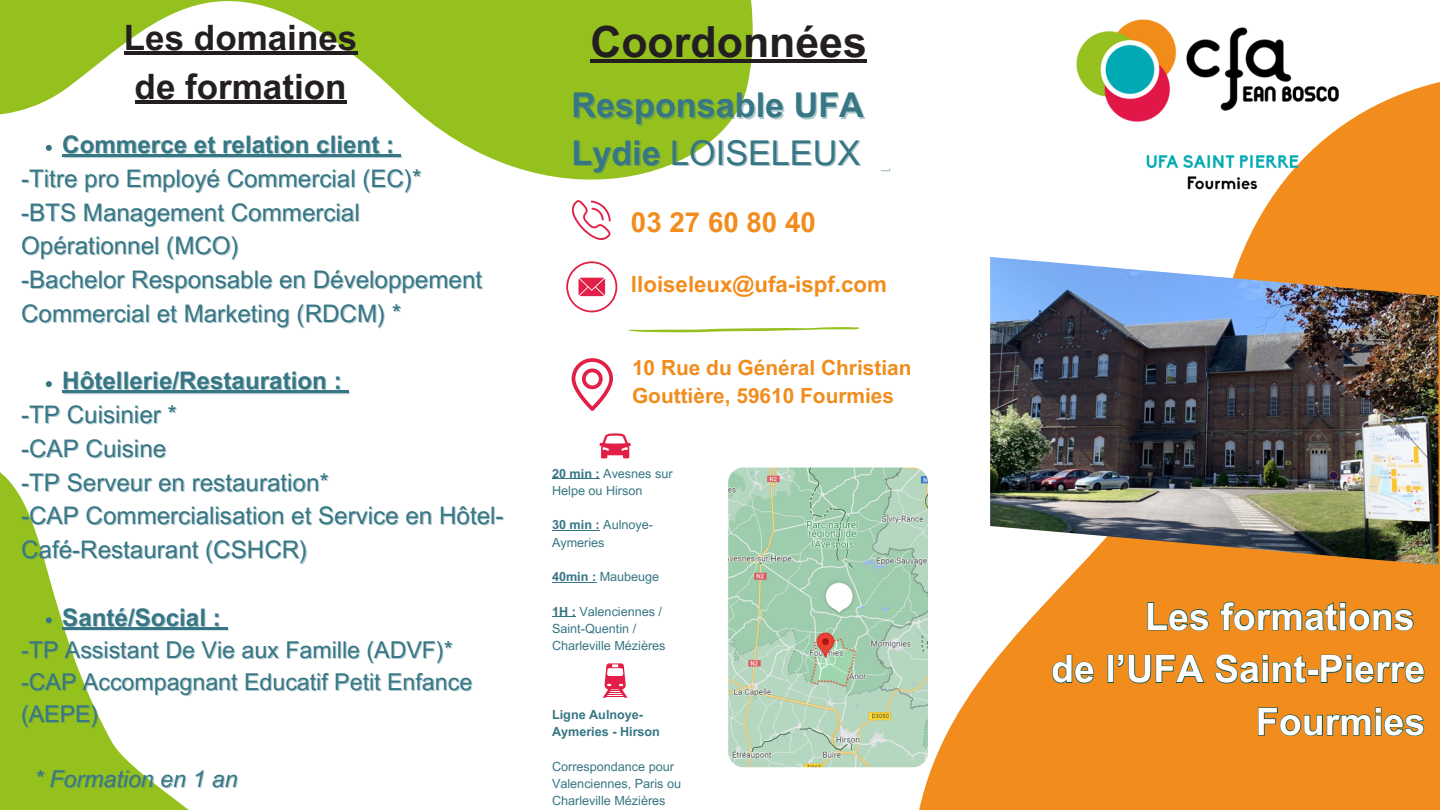
<style>
.page{position:relative;width:1440px;height:810px;background:#fff}
.page>*{position:absolute;margin:0;border:0;box-sizing:border-box;transform-origin:0 0}
.t1{font:700 42.9px "Arial MT Pro";color:#231f20}
.t2{font:700 37.6px "Arial MT Pro";color:#fff}
.t3{font:700 35px "Arial MT Pro";color:#231f20}
.t4{font:700 34.2px "Arial MT Pro";color:#377684}
.t5{font:34.2px "Arial MT Pro";color:#377684}
.t6{font:700 27.7px "Arial MT Pro";color:#f28c1c}
.t7{font:24.2px/33.8px "Arial MT Pro";color:#377684}
.t8{font:700 24.2px "Arial MT Pro";color:#377684}
.t9{font:23.2px "Arial MT Pro";color:#377684}
.t10{font:italic 23.2px "Arial MT Pro";color:#377684}
.t11{font:700 22.3px "Arial MT Pro";color:#f28c1c}
.t12{font:700 20.9px/28.5px "Arial MT Pro";color:#f28c1c}
.t13{font:12.6px/17.2px "Arial MT Pro";color:#377684}
.t14{font:700 12.6px/17.2px "Arial MT Pro";color:#377684}
.s1{color:rgb(55 118 132/.4)}
.s2{font-weight:700;color:rgb(55 118 132/.4)}
.s3{font-weight:700}
</style>
<div class="page">
<img style="left:0;top:0;width:1440px;height:810px">
<hr style="left:62px;top:155px;width:332px;height:2px;background:#377684">
<svg style="left:394px;top:155px;width:7px;height:2px"></svg>
<svg style="left:46px;top:381px;width:6px;height:6px"></svg>
<hr style="left:62px;top:391px;width:280px;height:2px;background:#377684">
<svg style="left:342px;top:391px;width:7px;height:2px"></svg>
<svg style="left:46px;top:617px;width:6px;height:6px"></svg>
<hr style="left:62px;top:627px;width:159px;height:2px;background:#377684">
<svg style="left:221px;top:627px;width:7px;height:2px"></svg>
<svg style="left:1147px;top:601px;width:267px;height:31px"></svg>
<svg style="left:1051px;top:654px;width:374px;height:30px"></svg>
<svg style="left:1257px;top:707px;width:168px;height:30px"></svg>
<hr style="left:590px;top:59px;width:277px;height:4px;background:#231f20">
<svg style="left:879px;top:167px;width:10px;height:3px"></svg>
<hr style="left:124px;top:52px;width:233px;height:3px;background:#231f20">
<hr style="left:135px;top:100px;width:212px;height:4px;background:#231f20">
<p class="t3" style="left:124px;top:24px;width:235px">Les domaines</p>
<p class="t3" style="left:135px;top:73px;width:213px">de formation</p>
<p class="t8" style="left:62px;top:136px;width:333px">Commerce et relation client :</p>
<p class="t7" style="left:21px;top:164px;width:402px">-Titre pro Employé Commercial (EC)*</p>
<p class="t7" style="left:21px;top:198px;width:340px">-BTS Management Commercial<br>Opérationnel (MCO)</p>
<p class="t7" style="left:21px;top:266px;width:463px">-Bachelor Responsable en Développement<br>Commercial et Marketing (RDCM) *</p>
<p class="t8" style="left:62px;top:372px;width:281px">Hôtellerie/Restauration :</p>
<p class="t7" style="left:21px;top:401px;width:157px">-TP Cuisinier *</p>
<p class="t7" style="left:21px;top:434px;width:147px">-CAP Cuisine</p>
<p class="t7" style="left:21px;top:468px;width:309px">-TP Serveur en restauration*</p>
<p class="t7" style="left:21px;top:502px;width:484px">-CAP Commercialisation et Service en Hôtel-<br>Café-Restaurant (CSHCR)</p>
<p class="t8" style="left:62px;top:608px;width:160px">Santé/Social :</p>
<p class="t9" style="left:22px;top:641px;width:432px"><span class="s1">-</span>TP Assistant De Vie aux Famille (ADVF)*</p>
<p class="t9" style="left:21px;top:673px;width:453px">-CAP Accompagnant Educatif Petit Enfance</p>
<p class="t9" style="left:21px;top:706px;width:79px">(AEPE)</p>
<p class="t10" style="left:34px;top:770px;width:205px">* Formation en 1 an</p>
<p class="t1" style="left:590px;top:26px;width:278px">Coordonnées</p>
<p class="t4" style="left:572px;top:92px;width:294px">Responsable UFA</p>
<p class="t5" style="left:573px;top:140px;width:289px"><span class="s2">Lydie</span> LOISELEUX</p>
<p class="t6" style="left:631px;top:212px;width:186px">03 27 60 80 40</p>
<p class="t11" style="left:631px;top:276px;width:257px">lloiseleux@ufa-ispf.com</p>
<p class="t12" style="left:632px;top:356px;width:281px">10 Rue du Général Christian<br>Gouttière, 59610 Fourmies</p>
<p class="t13" style="left:552px;top:466px;width:122px"><span class="s3">20 min :</span> Avesnes sur<br>Helpe ou Hirson</p>
<p class="t13" style="left:552px;top:518px;width:102px"><span class="s3">30 min :</span> Aulnoye-<br>Aymeries</p>
<p class="t13" style="left:552px;top:570px;width:109px"><span class="s3">40min :</span> Maubeuge</p>
<p class="t13" style="left:552px;top:604px;width:115px"><span class="s3">1H :</span> Valenciennes /<br>Saint-Quentin /<br>Charleville Mézières</p>
<p class="t14" style="left:552px;top:708px;width:109px">Ligne Aulnoye-<br>Aymeries - Hirson</p>
<p class="t13" style="left:552px;top:759px;width:123px">Correspondance pour</p>
<p class="t13" style="left:552px;top:777px;width:130px">Valenciennes, Paris ou<br>Charleville Mézières</p>
<p class="t2" style="left:1145px;top:602px;width:271px">Les formations</p>
<p class="t2" style="left:1051px;top:655px;width:376px">de l’UFA Saint-Pierre</p>
<p class="t2" style="left:1256px;top:708px;width:171px">Fourmies</p>
</div>
